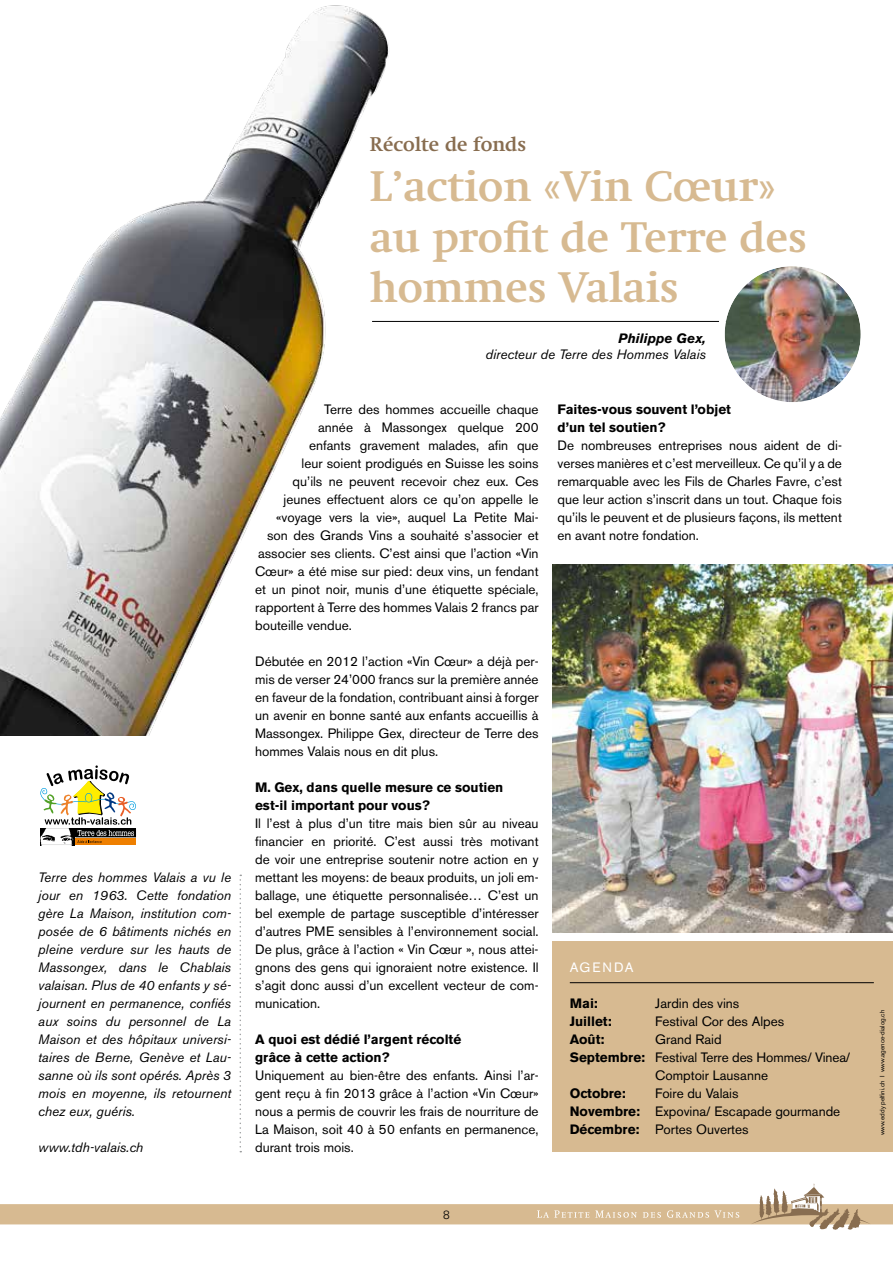
<style>
.page{position:relative;width:893px;height:1263px;background:#fff}
.page>*{position:absolute;margin:0;border:0;box-sizing:border-box;transform-origin:0 0}
.t1{font:700 42px/50.4px "Swift";color:#d7ba91}
.t2{font:700 19.5px "Swift";color:#886d50}
.t3{font:13.5px/18px "Akzidenz Grotesk BE";color:#000;text-align:justify}
.t4{font:italic 13.5px/18px "Akzidenz Grotesk BE";color:#000;text-align:justify}
.t5{font:700 13.5px/18px "Akzidenz Grotesk BE";color:#000}
.t6{font:italic 700 13.5px "Akzidenz Grotesk BE";color:#000}
.t7{font:13.5px "Akzidenz Grotesk BE";letter-spacing:.14em;color:#fff}
.t8{font:300 12px "Univers";color:#000}
.t9{font:6.45px "Akzidenz Grotesk BE";color:#000}
.s1{font-weight:700}
</style>
<div class="page">
<img style="left:553px;top:564px;width:340px;height:368px">
<div style="left:553px;top:941px;width:340px;height:210px;background:#d7ba91"></div>
<svg style="left:240px;top:874px;width:1px;height:278px"></svg>
<svg style="left:40px;top:765px;width:96px;height:80px"></svg>
<hr style="left:372px;top:321px;width:470px;height:1px;background:#000">
<hr style="left:570px;top:982px;width:304px;height:1px;background:#000">
<img style="left:0;top:5px;width:412px;height:730px">
<svg style="left:0;top:1183px;width:893px;height:47px"></svg>
<img style="left:725px;top:266px;width:136px;height:136px;border-radius:68px">
<div style="left:718px;top:259px;width:149px;height:150px;border:7px solid #fff;border-radius:50%"></div>
<p class="t4" style="left:38px;top:868px;width:194px">Terre des hommes Valais a vu le jour en 1963. Cette fondation gère La Maison, institution com&shy;posée de 6 bâtiments nichés en pleine verdure sur les hauts de Massongex, dans le Chablais valaisan. Plus de 40 enfants y sé&shy;journent en permanence, confiés aux soins du personnel de La Maison et des hôpitaux universi&shy;taires de Berne, Genève et Lau&shy;sanne où ils sont opérés. Après 3 mois en moyenne, ils retournent chez eux, guéris.</p>
<p class="t4" style="left:38px;top:1138px;width:106px">www.tdh-valais.ch</p>
<h2 class="t2" style="left:370px;top:133px;width:158px">Récolte de fonds</h2>
<h1 class="t1" style="left:370px;top:162px;width:439px">L’action «Vin Cœur» au profit de Terre des hommes Valais</h1>
<p class="t6" style="left:618px;top:330px;width:89px">Philippe Gex,</p>
<p class="t4" style="left:486px;top:346px;width:222px">directeur de Terre des Hommes Valais</p>
<p class="t3" style="left:324px;top:400px;width:216px">Terre des hommes accueille chaque</p>
<p class="t3" style="left:318px;top:418px;width:222px">année à Massongex quelque 200</p>
<p class="t3" style="left:309px;top:436px;width:231px">enfants gravement malades, afin que</p>
<p class="t3" style="left:302px;top:454px;width:239px">leur soient prodigués en Suisse les soins</p>
<p class="t3" style="left:293px;top:472px;width:247px">qu’ils ne peuvent recevoir chez eux. Ces</p>
<p class="t3" style="left:284px;top:490px;width:257px">jeunes effectuent alors ce qu’on appelle le</p>
<p class="t3" style="left:276px;top:508px;width:264px">«voyage vers la vie», auquel La Petite Mai-</p>
<p class="t3" style="left:267px;top:526px;width:273px">son des Grands Vins a souhaité s’associer et</p>
<p class="t3" style="left:258px;top:544px;width:282px">associer ses clients. C’est ainsi que l’action «Vin</p>
<p class="t3" style="left:255px;top:562px;width:285px">Cœur» a été mise sur pied: deux vins, un fendant</p>
<p class="t3" style="left:255px;top:580px;width:285px">et un pinot noir, munis d’une étiquette spéciale,</p>
<p class="t3" style="left:255px;top:598px;width:285px">rapportent à Terre des hommes Valais 2 francs par</p>
<p class="t3" style="left:255px;top:616px;width:98px">bouteille vendue.</p>
<p class="t3" style="left:255px;top:652px;width:285px">Débutée en 2012 l’action «Vin Cœur» a déjà per&shy;mis de verser 24’000 francs sur la première année en faveur de la fondation, contribuant ainsi à forger un avenir en bonne santé aux enfants accueillis à Massongex. Philippe Gex, directeur de Terre des hommes Valais nous en dit plus.</p>
<p class="t5" style="left:255px;top:778px;width:250px">M. Gex, dans quelle mesure ce soutien est-il important pour vous?</p>
<p class="t3" style="left:255px;top:814px;width:285px">Il l’est à plus d’un titre mais bien sûr au niveau financier en priorité. C’est aussi très motivant de voir une entreprise soutenir notre action en y mettant les moyens: de beaux produits, un joli em&shy;ballage, une étiquette personnalisée… C’est un bel exemple de partage susceptible d’intéresser d’autres PME sensibles à l’environnement social.<br>De plus, grâce à l’action « Vin Cœur », nous attei&shy;gnons des gens qui ignoraient notre existence. Il s’agit donc aussi d’un excellent vecteur de com&shy;munication.</p>
<p class="t5" style="left:255px;top:1030px;width:208px">A quoi est dédié l’argent récolté grâce à cette action?</p>
<p class="t3" style="left:255px;top:1066px;width:285px">Uniquement au bien-être des enfants. Ainsi l’ar&shy;gent reçu à fin 2013 grâce à l’action «Vin Cœur» nous a permis de couvrir les frais de nourriture de La Maison, soit 40 à 50 enfants en permanence, durant trois mois.</p>
<p class="t5" style="left:557px;top:400px;width:175px">Faites-vous souvent l’objet d’un tel soutien?</p>
<p class="t3" style="left:557px;top:436px;width:286px">De nombreuses entreprises nous aident de di&shy;verses manières et c’est merveilleux. Ce qu’il y a de remarquable avec les Fils de Charles Favre, c’est que leur action s’inscrit dans un tout. Chaque fois qu’ils le peuvent et de plusieurs façons, ils mettent en avant notre fondation.</p>
<p class="t7" style="left:570px;top:959px;width:65px">AGENDA</p>
<p class="t5" style="left:570px;top:994px;width:30px">Mai:</p>
<p class="t3" style="left:655px;top:994px;width:86px">Jardin des vins</p>
<p class="t5" style="left:570px;top:1012px;width:43px">Juillet:</p>
<p class="t3" style="left:655px;top:1012px;width:131px">Festival Cor des Alpes</p>
<p class="t5" style="left:570px;top:1030px;width:36px">Août:</p>
<p class="t3" style="left:655px;top:1030px;width:68px">Grand Raid</p>
<p class="t3" style="left:570px;top:1048px;width:282px"><span class="s1">Septembre:</span> Festival Terre des Hommes/ Vinea/</p>
<p class="t3" style="left:655px;top:1066px;width:114px">Comptoir Lausanne</p>
<p class="t5" style="left:570px;top:1084px;width:57px">Octobre:</p>
<p class="t3" style="left:570px;top:1084px;width:272px;text-align:left;text-indent:85px">Foire du Valais<br><span class="s1">Novembre:</span> Expovina/ Escapade gourmande<br><span class="s1">Décembre:</span> Portes Ouvertes</p>
<p class="t8" style="left:443px;top:1207px;width:8px">8</p>
<p class="t9" style="left:878px;top:1135px;width:127px;rotate:-90deg">www.eddy pelfini.ch I www.agence-dialog.ch</p>
</div>
